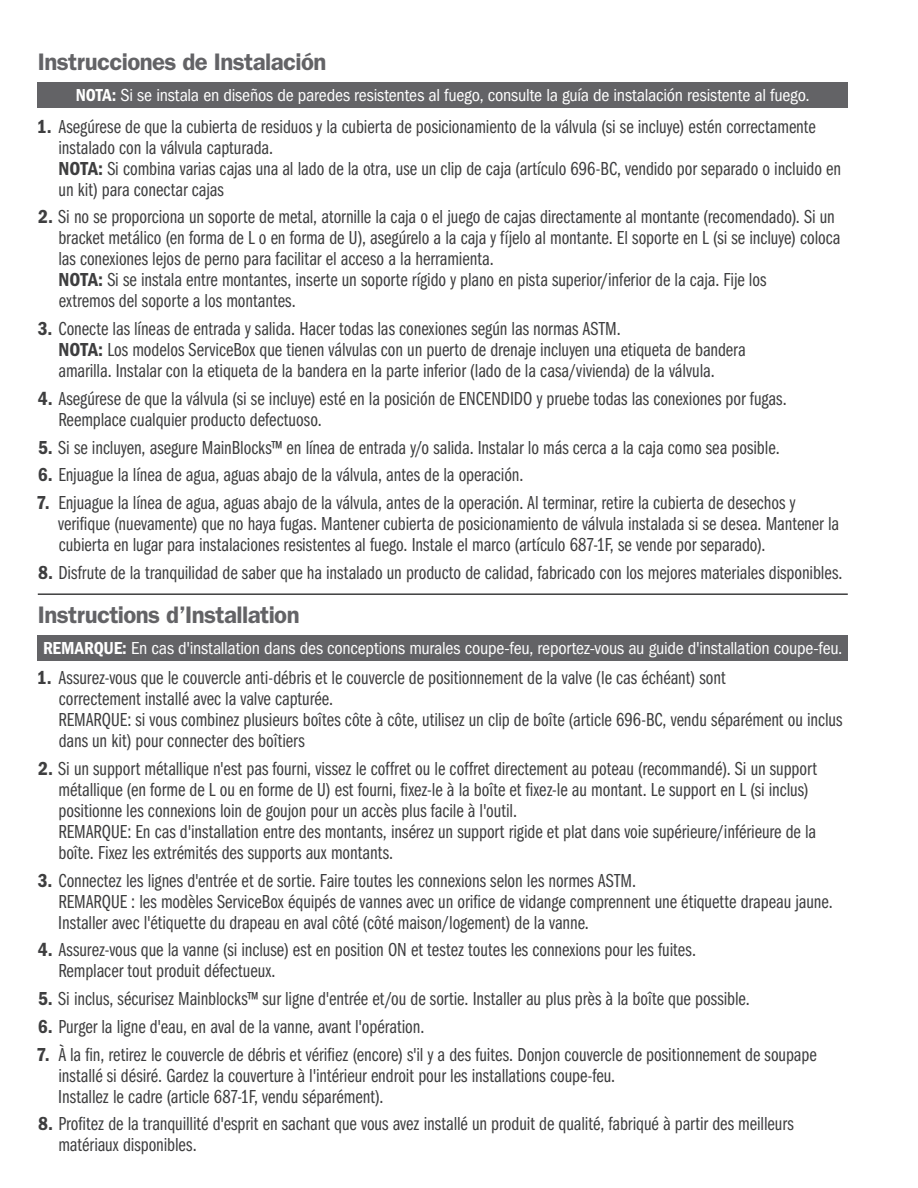
<style>
.page{position:relative;width:918px;height:1188px;background:#fff}
.page>*{position:absolute;margin:0;border:0;box-sizing:border-box;transform-origin:0 0}
.t1{font:600 24px "ITC Franklin Gothic Std";letter-spacing:-.025em;color:#636366}
.t2{font:19.5px/21px "ITC Franklin Gothic Std Bk Cp";color:#3e3e3f}
.Spec_Part_List{font:condensed 18px "ITC Franklin Gothic Std";letter-spacing:-.01em;color:#fff}
.s1{font-family:"ITC Franklin Gothic Std Dm Cd";font-stretch:normal}
.s2{font-family:"ITC Franklin Gothic Std Dm Cd"}
</style>
<div class="page">
<hr style="left:38px;top:593px;width:810px;height:2px;background:#3e3e3f">
<div style="left:38px;top:82px;width:810px;height:26px;background:#636366"></div>
<div style="left:38px;top:635px;width:810px;height:25px;background:#636366"></div>
<p class="t1" style="left:38px;top:48px;width:290px">Instrucciones de Instalación</p>
<p class="Spec_Part_List" style="left:76px;top:85px;width:735px"><span class="s1">NOTA:</span> Si se instala en diseños de paredes resistentes al fuego, consulte la guía de instalación resistente al fuego.</p>
<p class="t2" style="left:58px;top:116px;width:784px;text-indent:-22px"><span class="s2">1.</span> Asegúrese de que la cubierta de residuos y la cubierta de posicionamiento de la válvula (si se incluye) estén correctamente instalado con la válvula capturada.<br><span class="s2">NOTA:</span> Si combina varias cajas una al lado de la otra, use un clip de caja (artículo 696-BC, vendido por separado o incluido en un kit) para conectar cajas</p>
<p class="t2" style="left:58px;top:207px;width:784px;text-indent:-20px"><span class="s2">2.</span> Si no se proporciona un soporte de metal, atornille la caja o el juego de cajas directamente al montante (recomendado). Si un bracket metálico (en forma de L o en forma de U), asegúrelo a la caja y fíjelo al montante. El soporte en L (si se incluye) coloca las conexiones lejos de perno para facilitar el acceso a la herramienta.<br><span class="s2">NOTA:</span> Si se instala entre montantes, inserte un soporte rígido y plano en pista superior/inferior de la caja. Fije los<br>extremos del soporte a los montantes.</p>
<p class="t2" style="left:58px;top:318px;width:689px;text-indent:-21px"><span class="s2">3.</span> Conecte las líneas de entrada y salida. Hacer todas las conexiones según las normas ASTM.<br><span class="s2">NOTA:</span> Los modelos ServiceBox que tienen válvulas con un puerto de drenaje incluyen una etiqueta de bandera amarilla. Instalar con la etiqueta de la bandera en la parte inferior (lado de la casa/vivienda) de la válvula.</p>
<p class="t2" style="left:58px;top:388px;width:730px;text-indent:-20px"><span class="s2">4.</span> Asegúrese de que la válvula (si se incluye) esté en la posición de ENCENDIDO y pruebe todas las conexiones por fugas.<br>Reemplace cualquier producto defectuoso.</p>
<p class="t2" style="left:38px;top:437px;width:743px"><span class="s2">5.</span> Si se incluyen, asegure MainBlocks™ en línea de entrada y/o salida. Instalar lo más cerca a la caja como sea posible.</p>
<p class="t2" style="left:38px;top:465px;width:487px"><span class="s2">6.</span> Enjuague la línea de agua, aguas abajo de la válvula, antes de la operación.</p>
<p class="t2" style="left:58px;top:492px;width:782px;text-indent:-22px"><span class="s2">7.</span> Enjuague la línea de agua, aguas abajo de la válvula, antes de la operación. Al terminar, retire la cubierta de desechos y verifique (nuevamente) que no haya fugas. Mantener cubierta de posicionamiento de válvula instalada si se desea. Mantener la cubierta en lugar para instalaciones resistentes al fuego. Instale el marco (artículo 687-1F, se vende por separado).</p>
<p class="t2" style="left:38px;top:562px;width:806px"><span class="s2">8.</span> Disfrute de la tranquilidad de saber que ha instalado un producto de calidad, fabricado con los mejores materiales disponibles.</p>
<p class="t1" style="left:38px;top:600px;width:263px">Instructions d’Installation</p>
<p class="Spec_Part_List" style="left:43px;top:638px;width:801px"><span class="s1">REMARQUE:</span> En cas d'installation dans des conceptions murales coupe-feu, reportez-vous au guide d'installation coupe-feu.</p>
<p class="t2" style="left:58px;top:667px;width:786px;text-indent:-22px"><span class="s2">1.</span> Assurez-vous que le couvercle anti-débris et le couvercle de positionnement de la valve (le cas échéant) sont<br>correctement installé avec la valve capturée.<br>REMARQUE: si vous combinez plusieurs boîtes côte à côte, utilisez un clip de boîte (article 696-BC, vendu séparément ou inclus dans un kit) pour connecter des boîtiers</p>
<p class="t2" style="left:58px;top:758px;width:760px;text-indent:-20px"><span class="s2">2.</span> Si un support métallique n'est pas fourni, vissez le coffret ou le coffret directement au poteau (recommandé). Si un support métallique (en forme de L ou en forme de U) est fourni, fixez-le à la boîte et fixez-le au montant. Le support en L (si inclus) positionne les connexions loin de goujon pour un accès plus facile à l'outil.<br>REMARQUE: En cas d'installation entre des montants, insérez un support rigide et plat dans voie supérieure/inférieure de la boîte. Fixez les extrémités des supports aux montants.</p>
<p class="t2" style="left:58px;top:870px;width:776px;text-indent:-20px"><span class="s2">3.</span> Connectez les lignes d'entrée et de sortie. Faire toutes les connexions selon les normes ASTM.<br>REMARQUE : les modèles ServiceBox équipés de vannes avec un orifice de vidange comprennent une étiquette drapeau jaune.<br>Installer avec l'étiquette du drapeau en aval côté (côté maison/logement) de la vanne.</p>
<p class="t2" style="left:58px;top:940px;width:639px;text-indent:-20px"><span class="s2">4.</span> Assurez-vous que la vanne (si incluse) est en position ON et testez toutes les connexions pour les fuites.<br>Remplacer tout produit défectueux.</p>
<p class="t2" style="left:38px;top:988px;width:713px"><span class="s2">5.</span> Si inclus, sécurisez Mainblocks™ sur ligne d'entrée et/ou de sortie. Installer au plus près à la boîte que possible.</p>
<p class="t2" style="left:38px;top:1016px;width:388px"><span class="s2">6.</span> Purger la ligne d'eau, en aval de la vanne, avant l'opération.</p>
<p class="t2" style="left:58px;top:1044px;width:760px;text-indent:-22px"><span class="s2">7.</span> À la fin, retirez le couvercle de débris et vérifiez (encore) s'il y a des fuites. Donjon couvercle de positionnement de soupape installé si désiré. Gardez la couverture à l'intérieur endroit pour les installations coupe-feu.<br>Installez le cadre (article 687-1F, vendu séparément).</p>
<p class="t2" style="left:58px;top:1114px;width:737px;text-indent:-20px"><span class="s2">8.</span> Profitez de la tranquillité d'esprit en sachant que vous avez installé un produit de qualité, fabriqué à partir des meilleurs matériaux disponibles.</p>
</div>
